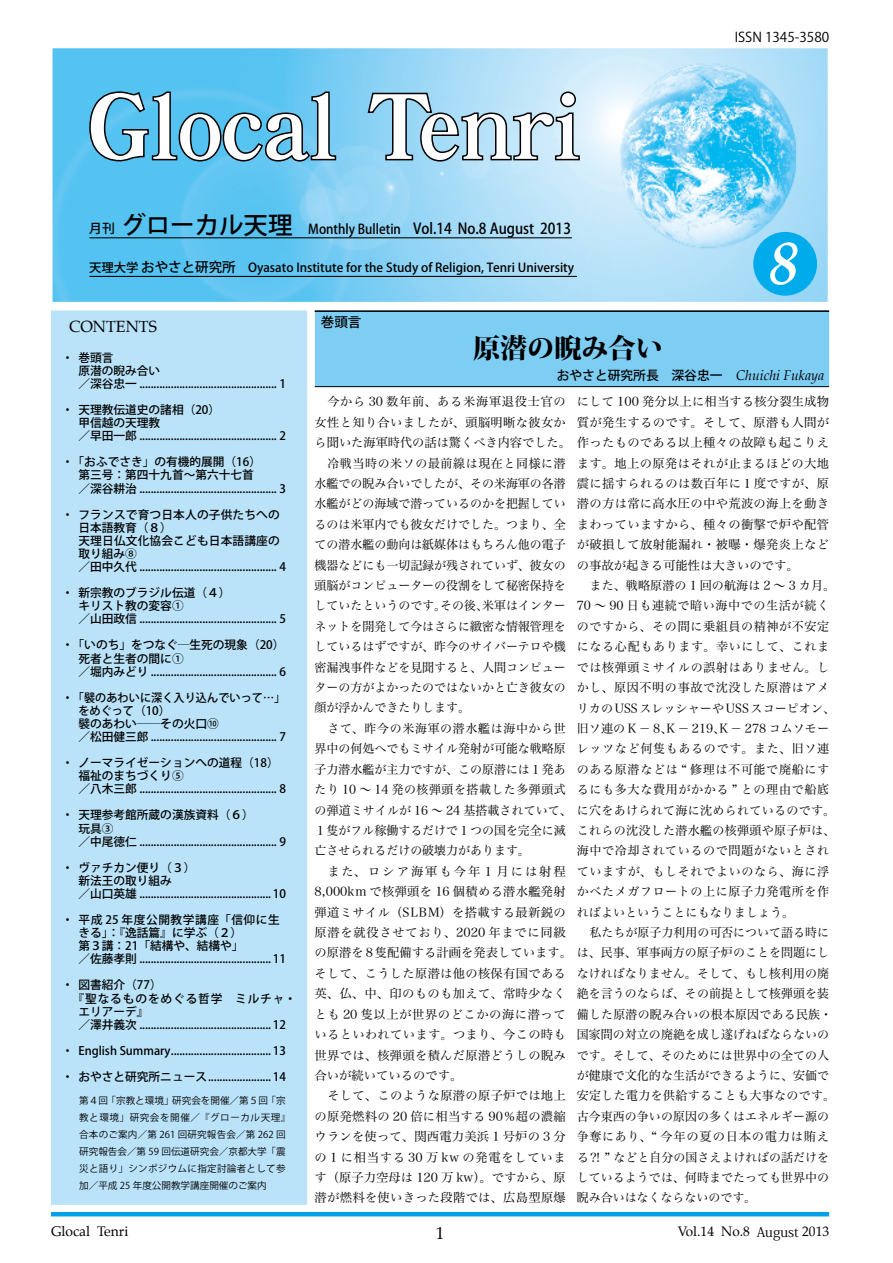
<style>
.page{position:relative;width:893px;height:1263px;background:#fff}
.page>*{position:absolute;margin:0;border:0;box-sizing:border-box;transform-origin:0 0}
.t1{font:italic 700 60.9px "Palatino";color:#fff}
.t2{font:800 27.15px "Koz Min Pro";color:#000}
.t3{font:500 24.45px "Koz Go Pro";color:#000}
.t4{font:16.95px "Palatino";color:#000}
.t5{font:15.9px "Palatino";color:#000}
.t6{font:13.8px "Palatino";color:#000}
.t7{font:500 13.5px "Koz Go Pro";color:#000}
.t8{font:13.5px "Palatino";color:#000}
.t9{font:13.5px "Koz Go Pro";color:#000}
.t10{font:500 12.75px "Koz Go Pro";color:#000}
.t11{font:12.3px/20.4px "Hira Min Pro W3";letter-spacing:.005em;color:#000;text-align:justify}
.t12{font:12.3px "Hira Min Pro W3";letter-spacing:.05em;color:#000}
.t13{font:500 12.3px "Koz Go Pro";color:#000}
.t14{font:12.3px "Hira Min Pro W3";letter-spacing:.045em;color:#000}
.t15{font:12.3px "Hira Min Pro W3";letter-spacing:.03em;color:#000}
.t16{font:12.3px "Hira Min Pro W3";letter-spacing:.055em;color:#000}
.t17{font:12.3px "Hira Min Pro W3";letter-spacing:.06em;color:#000}
.t18{font:500 11.7px/13px "Koz Go Pro";color:#000}
.t19{font:500 11.7px "Koz Go Pro";letter-spacing:.075em;color:#000}
.t20{font:9.6px/17px "Koz Go Pro";color:#000}
.s1{font-size:12.75px}
.s2{font-size:15px}
.s3{font-size:13.5px}
.s4{font-family:"Palatino";font-weight:400;font-style:italic;font-size:13.8px}
.s5{font-family:"Koz Min Pro"}
</style>
<div class="page">
<img style="left:54px;top:50px;width:772px;height:250px">
<div style="left:51px;top:47px;width:778px;height:256px;border:2px solid #fff"></div>
<svg style="left:89px;top:91px;width:248px;height:71px"></svg>
<svg style="left:367px;top:91px;width:213px;height:71px"></svg>
<div style="left:315px;top:310px;width:514px;height:77px;background:#7ecef4"></div>
<hr style="left:315px;top:386px;width:514px;height:1px;background:#000">
<hr style="left:315px;top:310px;width:514px;height:2px;background:#000">
<div style="left:51px;top:310px;width:256px;height:895px;background:#bae3f9"></div>
<hr style="left:51px;top:1212px;width:778px;height:4px;background:#00a0e9">
<hr style="left:89px;top:237px;width:483px;height:1px;background:#000">
<hr style="left:89px;top:276px;width:488px;height:1px;background:#000">
<div style="left:753px;top:232px;width:64px;height:64px;background:#00abeb;border-radius:50%"></div>
<h3 class="t3" style="left:121px;top:209px;width:173px">グローカル天理</h3>
<p class="t7" style="left:89px;top:220px;width:483px"><span class="s1">月刊</span> 　　　　　　　　　　　　 　Monthly Bulletin　<span class="s2">Vol.14 No.8 August 2013</span></p>
<p class="t13" style="left:89px;top:259px;width:499px">天理大学 <span class="s3">おやさと研究所</span>　Oyasato Institute for the Study of Religion, Tenri University　</p>
<p class="t9" style="left:735px;top:28px;width:96px">ISSN 1345-3580</p>
<h1 class="t1" style="left:768px;top:215px;width:31px">8</h1>
<p class="t5" style="left:69px;top:314px;width:89px">CONTENTS</p>
<p class="t18" style="left:78px;top:352px;width:209px;text-indent:-17px">・巻頭言　<br>原潜の睨み合い　<br>／深谷忠一 ................................................ 1</p>
<p class="t18" style="left:78px;top:404px;width:209px;text-indent:-17px">・天理教伝道史の諸相（20）<br>甲信越の天理教<br>／早田一郎 ................................................ 2</p>
<p class="t18" style="left:78px;top:456px;width:209px;text-indent:-17px">・「おふでさき」の有機的展開（16）<br>第三号：第四十九首〜第六十七首<br>／深谷耕治 ................................................ 3</p>
<p class="t18" style="left:78px;top:508px;width:209px;text-indent:-17px">・フランスで育つ日本人の子供たちへの日本語教育（８）<br>天理日仏文化協会こども日本語講座の取り組み⑧<br>／田中久代 ................................................ 4</p>
<p class="t18" style="left:78px;top:587px;width:209px;text-indent:-17px">・新宗教のブラジル伝道（４）<br>キリスト教の変容①<br>／山田政信 ................................................ 5</p>
<p class="t18" style="left:78px;top:639px;width:209px;text-indent:-17px">・「いのち」をつなぐ─生死の現象（20）死者と生者の間に①<br>／堀内みどり ............................................ 6</p>
<p class="t18" style="left:78px;top:691px;width:209px;text-indent:-17px">・「襞のあわいに深く入り込んでいって…」をめぐって（10）<br>襞のあわい─その火口⑩　<br>／松田健三郎 ............................................ 7</p>
<p class="t18" style="left:78px;top:757px;width:209px;text-indent:-17px">・ノーマライゼーションへの道程（18）福祉のまちづくり⑤<br>／八木三郎 ................................................ 8</p>
<p class="t18" style="left:78px;top:809px;width:209px;text-indent:-17px">・天理参考館所蔵の漢族資料（６）<br>玩具③<br>／中尾徳仁 ................................................ 9</p>
<p class="t18" style="left:78px;top:861px;width:209px;text-indent:-17px">・ヴァチカン便り（３）<br>新法王の取り組み<br>／山口英雄 .............................................. 10</p>
<p class="t18" style="left:78px;top:914px;width:209px;text-indent:-17px">・平成 25 年度公開教学講座「信仰に生きる」：『逸話篇』に学ぶ（２）<br>第３講：21「結構や、結構や」<br>／佐藤孝則 .............................................. 11</p>
<p class="t18" style="left:62px;top:979px;width:101px">・図書紹介（77）</p>
<p class="t19" style="left:73px;top:991px;width:225px">『聖なるものをめぐる哲学　ミルチャ・</p>
<p class="t18" style="left:78px;top:1005px;width:72px">エリアーデ』</p>
<p class="t18" style="left:78px;top:1018px;width:209px">／澤井義次 .............................................. 12</p>
<p class="t18" style="left:62px;top:1044px;width:226px">・ English Summary................................... 13</p>
<p class="t18" style="left:62px;top:1071px;width:226px">・おやさと研究所ニュース...................... 14</p>
<p class="t20" style="left:79px;top:1092px;width:213px">第４回「宗教と環境」研究会を開催／第５回「宗教と環境」研究会を開催／『グローカル天理』合本のご案内／第 261 回研究報告会／第 262 回研究報告会／第 59 回伝道研究会／京都大学「震災と語り」シンポジウムに指定討論者として参加／平成 25 年度公開教学講座開催のご案内</p>
<p class="t7" style="left:321px;top:314px;width:42px">巻頭言</p>
<h2 class="t2" style="left:337px;top:327px;width:327px">　　　　　原潜の睨み合い</h2>
<p class="t11" style="left:577px;top:390px;width:254px">にして 100 発分以上に相当する核分裂生成物質が発生するのです。そして、原潜も人間が作ったものである以上種々の故障も起こりえます。地上の原発はそれが止まるほどの大地震に揺すられるのは数百年に１度ですが、原潜の方は常に高水圧の中や荒波の海上を動きまわっていますから、種々の衝撃で炉や配管が破損して放射能漏れ・被曝・爆発炎上などの事故が起きる可能性は大きいのです。</p>
<p class="t11" style="left:590px;top:574px;width:247px">また、戦略原潜の 1 回の航海は 2 ～ 3 カ月。</p>
<p class="t12" style="left:577px;top:595px;width:254px">70 ～ 90 日も連続で暗い海中での生活が続く</p>
<p class="t12" style="left:577px;top:616px;width:254px">のですから、その間に乗組員の精神が不安定</p>
<p class="t12" style="left:577px;top:636px;width:254px">になる心配もあります。幸いにして、これま</p>
<p class="t12" style="left:577px;top:656px;width:254px">では核弾頭ミサイルの誤射はありません。し</p>
<p class="t12" style="left:577px;top:677px;width:254px">かし、原因不明の事故で沈没した原潜はアメ</p>
<p class="t11" style="left:577px;top:696px;width:260px">リカのUSSスレッシャーやUSSスコーピオン、</p>
<p class="t11" style="left:577px;top:717px;width:254px">旧ソ連の K － 8、K － 219、K － 278 コムソモー</p>
<p class="t12" style="left:577px;top:738px;width:254px">レッツなど何隻もあるのです。また、旧ソ連</p>
<p class="t12" style="left:577px;top:759px;width:254px">のある原潜などは “ 修理は不可能で廃船にす</p>
<p class="t12" style="left:577px;top:779px;width:254px">るにも多大な費用がかかる ” との理由で船底</p>
<p class="t11" style="left:315px;top:799px;width:522px">の弾道ミサイルが 16 ～ 24 基搭載されていて、に穴をあけられて海に沈められているのです。</p>
<p class="t11" style="left:577px;top:819px;width:260px">これらの沈没した潜水艦の核弾頭や原子炉は、</p>
<p class="t14" style="left:577px;top:840px;width:254px">海中で冷却されているので問題がないとされ</p>
<p class="t12" style="left:577px;top:861px;width:254px">ていますが、もしそれでよいのなら、海に浮</p>
<p class="t14" style="left:577px;top:881px;width:254px">かべたメガフロートの上に原子力発電所を作</p>
<p class="t11" style="left:577px;top:901px;width:219px">ればよいということにもなりましょう。</p>
<p class="t11" style="left:590px;top:921px;width:241px">私たちが原子力利用の可否について語る時に</p>
<p class="t11" style="left:315px;top:941px;width:516px">の原潜を8隻配備する計画を発表しています。は、民事、軍事両方の原子炉のことを問題にし</p>
<p class="t11" style="left:577px;top:962px;width:254px">なければなりません。そして、もし核利用の廃</p>
<p class="t11" style="left:577px;top:982px;width:254px">絶を言うのならば、その前提として核弾頭を装</p>
<p class="t11" style="left:577px;top:1003px;width:257px">備した原潜の睨み合いの根本原因である民族・</p>
<p class="t11" style="left:577px;top:1023px;width:254px">国家間の対立の廃絶を成し遂げねばならないの</p>
<p class="t11" style="left:577px;top:1043px;width:254px">です。そして、そのためには世界中の全ての人</p>
<p class="t11" style="left:577px;top:1064px;width:254px">が健康で文化的な生活ができるように、安価で</p>
<p class="t15" style="left:577px;top:1085px;width:260px">安定した電力を供給することも大事なのです。</p>
<p class="t11" style="left:577px;top:1105px;width:254px">古今東西の争いの原因の多くはエネルギー源の</p>
<p class="t16" style="left:577px;top:1126px;width:254px">争奪にあり、“ 今年の夏の日本の電力は賄え</p>
<p class="t11" style="left:577px;top:1146px;width:254px">る⁈ ” などと自分の国さえよければの話だけを</p>
<p class="t11" style="left:577px;top:1166px;width:254px">しているようでは、何時までたっても世界中の</p>
<p class="t11" style="left:577px;top:1186px;width:181px">睨み合いはなくならないのです。</p>
<p class="t10" style="left:557px;top:367px;width:269px">おやさと研究所長　深谷忠一 <span class="s4">Chuichi Fukaya</span></p>
<p class="t17" style="left:327px;top:391px;width:240px">今から 30 数年前、ある米海軍退役士官の</p>
<p class="t15" style="left:315px;top:412px;width:253px">女性と知り合いましたが、頭脳明晰な彼女か</p>
<p class="t11" style="left:315px;top:431px;width:258px">ら聞いた海軍時代の話は驚くべき内容でした。</p>
<p class="t12" style="left:327px;top:452px;width:240px">冷戦当時の米ソの最前線は現在と同様に潜</p>
<p class="t11" style="left:315px;top:472px;width:253px">水艦での睨み合いでしたが、その米海軍の各潜</p>
<p class="t11" style="left:315px;top:492px;width:253px">水艦がどの海域で潜っているのかを把握してい</p>
<p class="t11" style="left:315px;top:513px;width:253px">るのは米軍内でも彼女だけでした。つまり、全</p>
<p class="t11" style="left:315px;top:533px;width:253px">ての潜水艦の動向は紙媒体はもちろん他の電子</p>
<p class="t11" style="left:315px;top:554px;width:253px">機器などにも一切記録が残されていず、彼女の</p>
<p class="t11" style="left:315px;top:574px;width:253px">頭脳がコンピューターの役割をして秘密保持を</p>
<p class="t11" style="left:315px;top:594px;width:253px">していたというのです。その後、米軍はインター</p>
<p class="t11" style="left:315px;top:615px;width:253px">ネットを開発して今はさらに緻密な情報管理を</p>
<p class="t11" style="left:315px;top:635px;width:253px">しているはずですが、昨今のサイバーテロや機</p>
<p class="t11" style="left:315px;top:656px;width:253px">密漏洩事件などを見聞すると、人間コンピュー</p>
<p class="t11" style="left:315px;top:676px;width:253px">ターの方がよかったのではないかと亡き彼女の</p>
<p class="t11" style="left:315px;top:696px;width:157px">顔が浮かんできたりします。</p>
<p class="t16" style="left:327px;top:718px;width:240px">さて、昨今の米海軍の潜水艦は海中から世</p>
<p class="t11" style="left:315px;top:737px;width:253px">界中の何処へでもミサイル発射が可能な戦略原</p>
<p class="t11" style="left:315px;top:758px;width:253px">子力潜水艦が主力ですが、この原潜には１発あ</p>
<p class="t14" style="left:315px;top:779px;width:253px">たり 10 ～ 14 発の核弾頭を搭載した多弾頭式</p>
<p class="t11" style="left:315px;top:819px;width:253px">１隻がフル稼働するだけで１つの国を完全に滅亡させられるだけの破壊力があります。</p>
<p class="t11" style="left:315px;top:860px;width:253px;text-indent:13px">また、ロシア海軍も今年１月には射程8,000km で核弾頭を 16 個積める潜水艦発射弾道ミサイル（SLBM）を搭載する最新鋭の原潜を就役させており、2020 年までに同級</p>
<p class="t11" style="left:315px;top:962px;width:253px">そして、こうした原潜は他の核保有国である英、仏、中、印のものも加えて、常時少なくとも 20 隻以上が世界のどこかの海に潜っているといわれています。つまり、今この時も世界では、核弾頭を積んだ原潜どうしの睨み合いが続いているのです。</p>
<p class="t11" style="left:315px;top:1084px;width:253px;text-indent:13px">そして、このような原潜の原子炉では地上の原発燃料の 20 倍に相当する 90％超の濃縮ウランを使って、関西電力美浜 1 号炉の 3 分の 1 に相当する 30 万 kw の発電をしています （原子力空母は 120 万 kw）。ですから、原潜が燃料を使いきった段階では、広島型原爆</p>
<p class="t6" style="left:51px;top:1220px;width:79px">Glocal Tenri</p>
<h3 class="t4" style="left:436px;top:1219px;width:10px">1</h3>
<p class="t8" style="left:678px;top:1220px;width:153px">Vol.14 No.8 <span class="s5">August</span> 2013</p>
</div>
